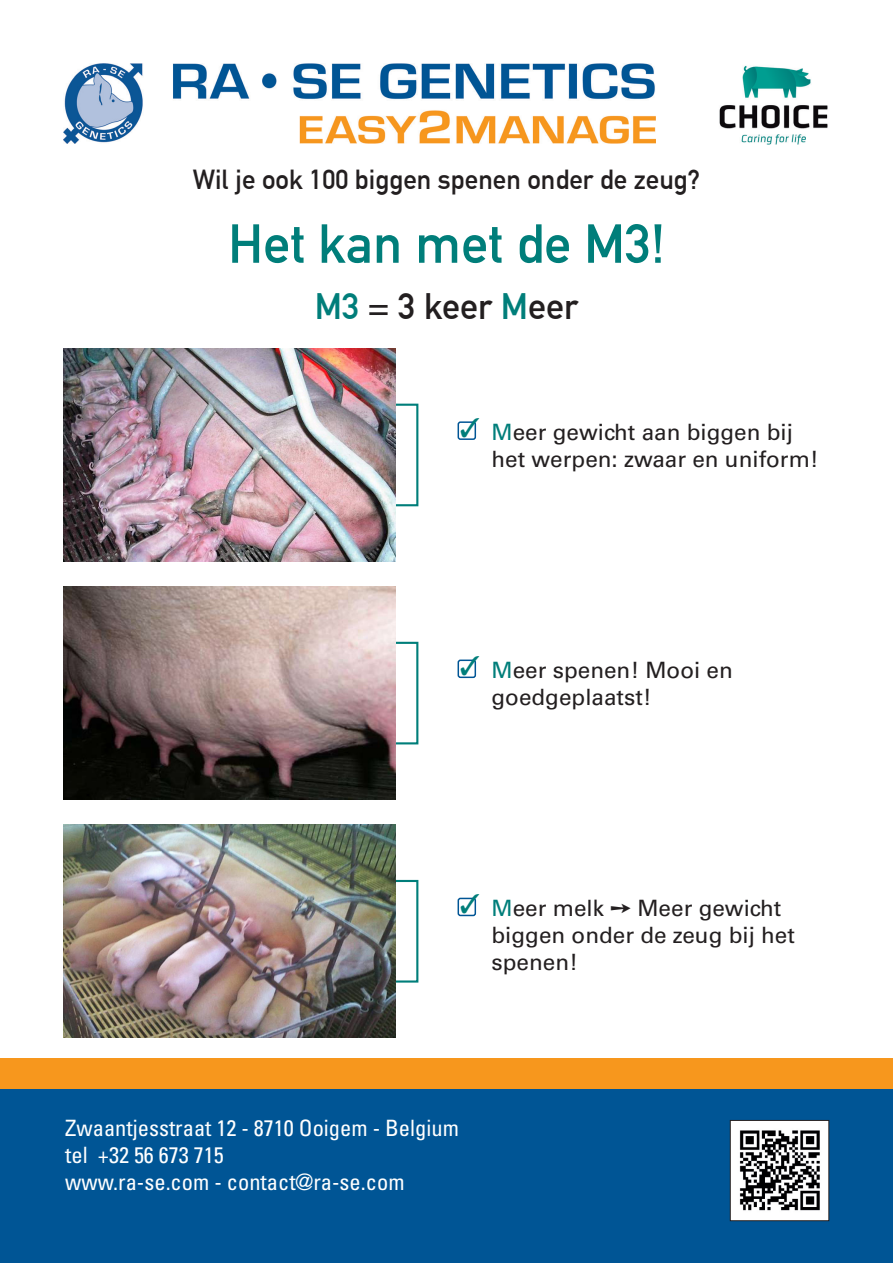
<style>
.page{position:relative;width:893px;height:1263px;background:#fff}
.page>*{position:absolute;margin:0;border:0;box-sizing:border-box;transform-origin:0 0}
.t1{font:700 54px "DIN Alternate";color:#007e7a}
.t2{font:700 36px "DIN Alternate";color:#231f20}
.t3{font:700 27px "DIN Alternate";color:#231f20}
.t4{font:22.5px/27px "Univers LT Std";color:#231f20}
.t5{font:condensed 22.5px "Univers LT Std";color:#fff}
.s1{color:#007e7a}
</style>
<div class="page">
<div style="left:0;top:1089px;width:893px;height:174px;background:#005595"></div>
<div style="left:0;top:1058px;width:893px;height:31px;background:#f7971d"></div>
<img style="left:732px;top:1122px;width:95px;height:97px">
<div style="left:730px;top:1120px;width:99px;height:101px;border:1px solid #231f20"></div>
<img style="left:64px;top:64px;width:592px;height:80px">
<img style="left:719px;top:65px;width:109px;height:80px">
<div style="left:392px;top:404px;width:26px;height:102px;border:2px solid #007e7a"></div>
<div style="left:392px;top:642px;width:26px;height:102px;border:2px solid #007e7a"></div>
<div style="left:392px;top:880px;width:26px;height:102px;border:2px solid #007e7a"></div>
<div style="left:458px;top:421px;width:18px;height:19px;border:2px solid #005595;border-radius:2px"></div>
<div style="left:458px;top:659px;width:18px;height:19px;border:2px solid #005595;border-radius:2px"></div>
<div style="left:458px;top:898px;width:18px;height:18px;border:2px solid #005595;border-radius:2px"></div>
<img style="left:64px;top:349px;width:331px;height:212px">
<img style="left:64px;top:587px;width:331px;height:212px">
<img style="left:64px;top:825px;width:331px;height:212px">
<svg style="left:461px;top:421px;width:16px;height:16px"></svg>
<svg style="left:461px;top:659px;width:16px;height:16px"></svg>
<svg style="left:461px;top:897px;width:16px;height:16px"></svg>
<p class="t3" style="left:193px;top:159px;width:509px">Wil je ook 100 biggen spenen onder de zeug?</p>
<p class="t1" style="left:228px;top:203px;width:438px">Het kan met de M3!</p>
<p class="t2" style="left:315px;top:279px;width:265px"><span class="s1">M3</span> = 3 keer <span class="s1">M</span>eer</p>
<p class="t4" style="left:492px;top:419px;width:329px"><span class="s1">M</span>eer gewicht aan biggen bij het werpen: zwaar en uniform!</p>
<p class="t4" style="left:492px;top:657px;width:243px"><span class="s1">M</span>eer spenen! Mooi en goedgeplaatst!</p>
<p class="t4" style="left:492px;top:895px;width:305px"><span class="s1">M</span>eer melk ➙ Meer gewicht biggen onder de zeug bij het spenen!</p>
<p class="t5" style="left:65px;top:1114px;width:395px">Zwaantjesstraat 12 - 8710 Ooigem - Belgium</p>
<p class="t5" style="left:65px;top:1141px;width:160px">tel +32 56 673 715</p>
<p class="t5" style="left:65px;top:1168px;width:341px">www.ra-se.com - contact@ra-se.com</p>
</div>
